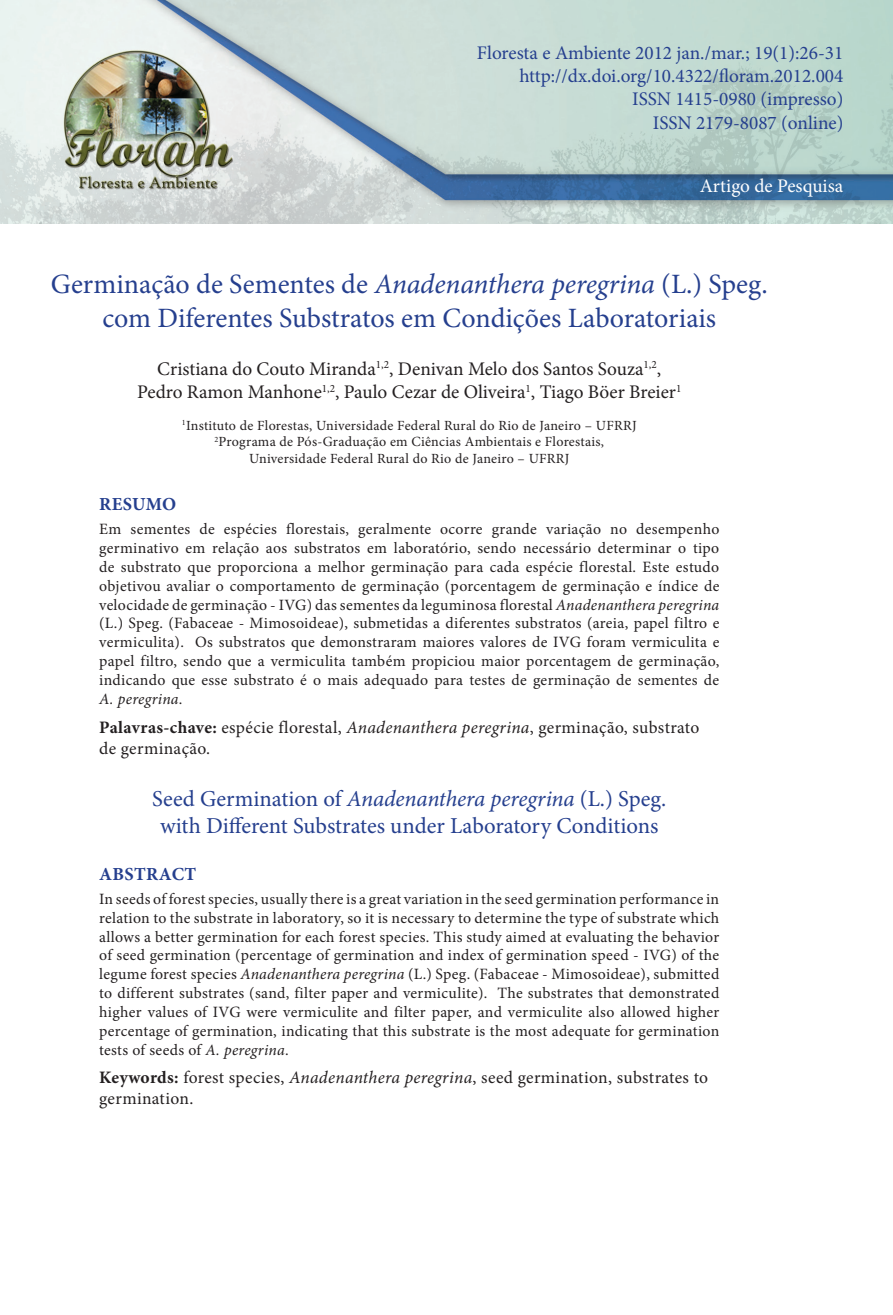
<style>
.page{position:relative;width:893px;height:1315px;background:#fff}
.page>*{position:absolute;margin:0;border:0;box-sizing:border-box;transform-origin:0 0}
.Titulo___1o_idioma{font:28px/33.6px "Minion Pro";color:#253f8e;text-align:center}
.Titulo___2o_idioma{font:22.75px/27.3px "Minion Pro";color:#253f8e;text-align:center}
.Cabeçalho{font:19.25px "Minion Pro";color:#253f8e}
.Autores{font:19.25px/23.1px "Minion Pro";color:#231f20;text-align:center}
.Corpo{font:19.25px "Minion Pro";color:#fff}
.Título___abstract{font:700 18.38px "Minion Pro";letter-spacing:.02em;color:#253f8e}
.Título___resumo{font:700 18.38px "Minion Pro";letter-spacing:.015em;color:#253f8e}
.Palavras-chave{font:17.5px/21px "Minion Pro";letter-spacing:.02em;color:#231f20}
.Keywords{font:17.5px/21px "Minion Pro";letter-spacing:.02em;color:#231f20}
.Texto___resumo{font:15.75px/18.9px "Minion Pro";letter-spacing:.02em;color:#231f20;text-align:justify}
.Texto___abstract{font:15.75px/18.9px "Minion Pro";letter-spacing:.015em;color:#231f20;text-align:justify}
.Endereço{font:14px/16.8px "Minion Pro";letter-spacing:.02em;color:#231f20;text-align:center}
.s1{font-style:italic}
.s2{font-weight:700}
</style>
<div class="page">
<img style="left:0;top:0;width:893px;height:223px">
<p class="Cabeçalho" style="left:477px;top:40px;width:368px">Floresta e Ambiente 2012 jan./mar.; 19(1):26-31</p>
<p class="Cabeçalho" style="left:519px;top:63px;width:325px">http://dx.doi.org/10.4322/floram.2012.004</p>
<p class="Cabeçalho" style="left:632px;top:86px;width:213px">ISSN 1415-0980 (impresso)</p>
<p class="Cabeçalho" style="left:653px;top:109px;width:192px">ISSN 2179-8087 (online)</p>
<p class="Corpo" style="left:700px;top:173px;width:145px">Artigo de Pesquisa</p>
<p class="Titulo___1o_idioma" style="left:51px;top:268px;width:718px">Germinação de Sementes de <span class="s1">Anadenanthera peregrina</span> (L.) Speg. com Diferentes Substratos em Condições Laboratoriais</p>
<p class="Autores" style="left:137px;top:357px;width:546px">Cristiana do Couto Miranda<sup>1,2</sup>, Denivan Melo dos Santos Souza<sup>1,2</sup>,<br>Pedro Ramon Manhone<sup>1,2</sup>, Paulo Cezar de Oliveira<sup>1</sup>, Tiago Böer Breier<sup>1</sup></p>
<p class="Endereço" style="left:182px;top:417px;width:456px"><sup>1</sup>Instituto de Florestas, Universidade Federal Rural do Rio de Janeiro – UFRRJ<br><sup>2</sup>Programa de Pós-Graduação em Ciências Ambientais e Florestais,<br>Universidade Federal Rural do Rio de Janeiro – UFRRJ</p>
<p class="Título___resumo" style="left:99px;top:491px;width:79px">RESUMO</p>
<p class="Texto___resumo" style="left:99px;top:519px;width:622px">Em sementes de espécies florestais, geralmente ocorre grande variação no desempenho germinativo em relação aos substratos em laboratório, sendo necessário determinar o tipo de substrato que proporciona a melhor germinação para cada espécie florestal. Este estudo objetivou avaliar o comportamento de germinação (porcentagem de germinação e índice de velocidade de germinação - IVG) das sementes da leguminosa florestal <span class="s1">Anadenanthera peregrina </span>(L.) Speg. (Fabaceae - Mimosoideae), submetidas a diferentes substratos (areia, papel filtro e vermiculita). Os substratos que demonstraram maiores valores de IVG foram vermiculita e papel filtro, sendo que a vermiculita também propiciou maior porcentagem de germinação, indicando que esse substrato é o mais adequado para testes de germinação de sementes de <span class="s1">A. peregrina</span>.</p>
<p class="Palavras-chave" style="left:99px;top:716px;width:602px"><span class="s2">Palavras-chave:</span> espécie florestal, <span class="s1">Anadenanthera peregrina</span>, germinação, substrato de germinação.</p>
<p class="Titulo___2o_idioma" style="left:152px;top:785px;width:516px">Seed Germination of <span class="s1">Anadenanthera peregrina</span> (L.) Speg. with Different Substrates under Laboratory Conditions</p>
<p class="Título___abstract" style="left:99px;top:861px;width:99px">ABSTRACT</p>
<p class="Texto___abstract" style="left:99px;top:889px;width:622px">In seeds of forest species, usually there is a great variation in the seed germination performance in relation to the substrate in laboratory, so it is necessary to determine the type of substrate which allows a better germination for each forest species. This study aimed at evaluating the behavior of seed germination (percentage of germination and index of germination speed - IVG) of the legume forest species <span class="s1">Anadenanthera peregrina</span> (L.) Speg. (Fabaceae - Mimosoideae), submitted to different substrates (sand, filter paper and vermiculite). The substrates that demonstrated higher values of IVG were vermiculite and filter paper, and vermiculite also allowed higher percentage of germination, indicating that this substrate is the most adequate for germination tests of seeds of <span class="s1">A. peregrina</span>.</p>
<p class="Keywords" style="left:99px;top:1067px;width:610px"><span class="s2">Keywords:</span> forest species, <span class="s1">Anadenanthera peregrina</span>, seed germination, substrates to germination.</p>
</div>
